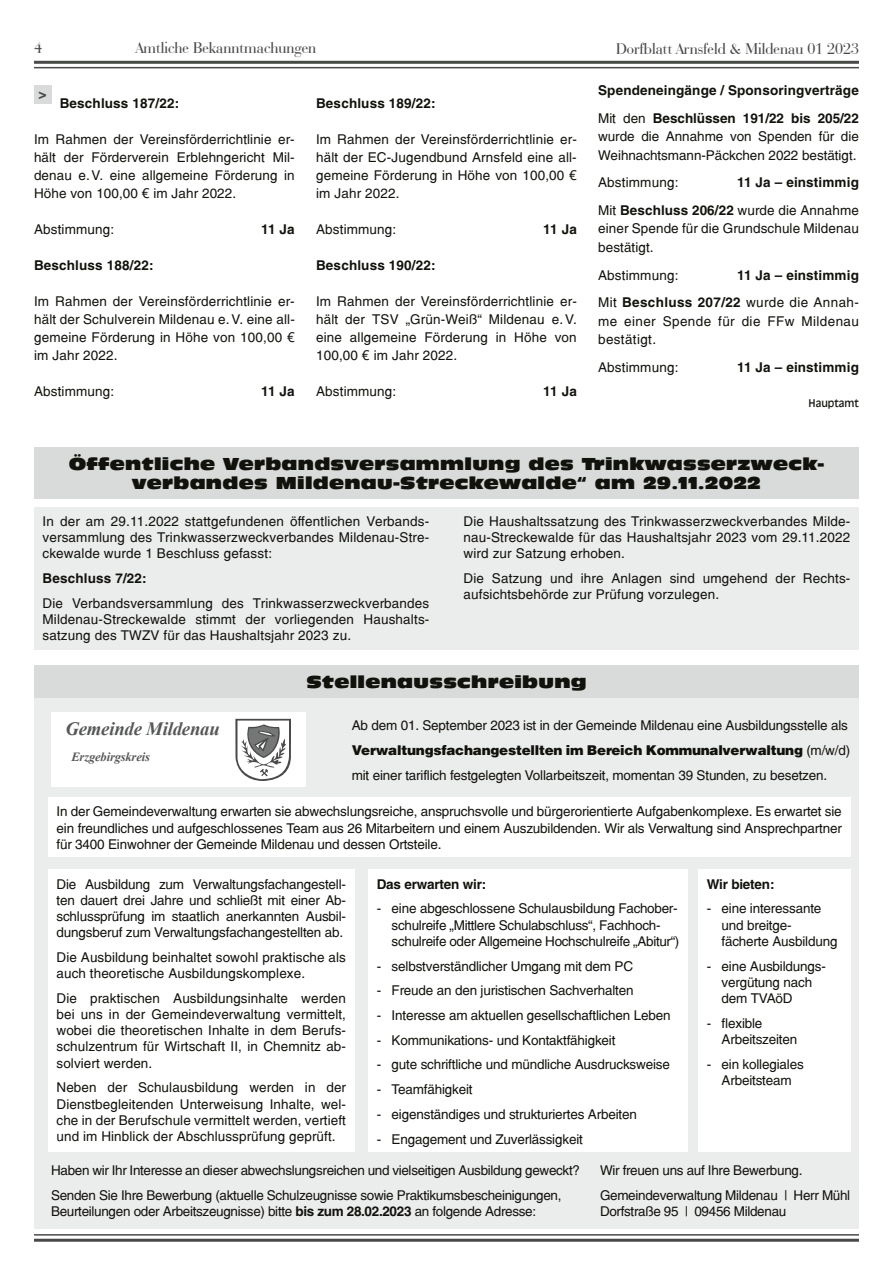
<style>
.page{position:relative;width:893px;height:1263px;background:#fff}
.page>*{position:absolute;margin:0;border:0;box-sizing:border-box;transform-origin:0 0}
.t1{font:italic 700 18.75px "Times New Roman";letter-spacing:-.015em;color:#565857}
.t2{font:16.5px "Bauer Bodoni BT";color:#484a48}
.t3{font:16.2px/19.5px "Incised 901 BT Nord";letter-spacing:.02em;color:#12120d;text-align:center}
.t4{font:13.5px/16.2px "Switzerland";letter-spacing:-.015em;color:#12120d;text-align:justify}
.t5{font:700 13.5px/27.3px "Switzerland";letter-spacing:.01em;color:#12120d;text-align:right}
.t6{font:13.5px/16.2px "Switzerland";letter-spacing:.01em;color:#12120d}
.t7{font:13.5px/18.8px "Switzerland";letter-spacing:.005em;color:#12120d}
.t8{font:13.5px/18.8px "Switzerland";letter-spacing:.025em;color:#12120d}
.t9{font:700 13.5px "Switzerland";letter-spacing:-.015em;color:#12120d}
.t10{font:italic 700 12.45px "Times New Roman";letter-spacing:-.015em;color:#565857}
.t11{font:12.3px "Incised 901 BT Nord";color:#484a48}
.t12{font:10.5px "Incised 901 BT";color:#12120d}
.s1{font-family:"Noto Sans"}
.s2{font-weight:400}
.s3{font-weight:900}
.s4{font-weight:700}
</style>
<div class="page">
<hr style="left:34px;top:1239px;width:825px;height:3px;background:#484a48">
<hr style="left:34px;top:61px;width:825px;height:3px;background:#484a48">
<hr style="left:34px;top:1234px;width:825px;height:1px;background:#484a48">
<hr style="left:34px;top:67px;width:825px;height:1px;background:#484a48">
<div style="left:34px;top:507px;width:825px;height:142px;background:#ebecec"></div>
<div style="left:34px;top:447px;width:825px;height:52px;background:#d9dada"></div>
<div style="left:34px;top:698px;width:825px;height:531px;background:#ebecec"></div>
<div style="left:34px;top:665px;width:825px;height:33px;background:#d9dada"></div>
<div style="left:51px;top:712px;width:254px;height:75px;background:#fff"></div>
<svg style="left:235px;top:719px;width:56px;height:62px"></svg>
<div style="left:48px;top:870px;width:307px;height:282px;background:#fff"></div>
<div style="left:48px;top:797px;width:802px;height:60px;background:#fff"></div>
<div style="left:368px;top:870px;width:320px;height:282px;background:#fff"></div>
<div style="left:698px;top:870px;width:152px;height:282px;background:#fff"></div>
<div style="left:34px;top:85px;width:17px;height:18px;background:#d9dada"></div>
<p class="t2" style="left:34px;top:38px;width:9px">4</p>
<p class="t2" style="left:136px;top:38px;width:182px">Amtliche Bekanntmachungen</p>
<p class="t2" style="left:616px;top:39px;width:244px">Dorfblatt Arnsfeld &amp; Mildenau 01 2023</p>
<p class="t11" style="left:37px;top:87px;width:12px">&gt;</p>
<p class="t5" style="left:60px;top:89px;width:121px">Beschluss 187/22:</p>
<p class="t4" style="left:34px;top:130px;width:262px;line-height:18px">Im Rahmen der Vereinsförderrichtlinie er&shy;hält der Förderverein Erblehngericht Mil&shy;denau e.V. eine allgemeine Förderung in Höhe von 100,00 <span class="s1">€</span> im Jahr 2022.</p>
<p class="t6" style="left:34px;top:221px;width:82px">Abstimmung:</p>
<p class="t5" style="left:261px;top:215px;width:35px">11 Ja</p>
<p class="t5" style="left:34px;top:251px;width:121px">Beschluss 188/22:</p>
<p class="t4" style="left:34px;top:292px;width:262px;line-height:18px">Im Rahmen der Vereinsförderrichtlinie er&shy;hält der Schulverein Mildenau e.V. eine all&shy;gemeine Förderung in Höhe von 100,00 <span class="s1">€ </span>im Jahr 2022.</p>
<p class="t6" style="left:34px;top:383px;width:82px">Abstimmung:</p>
<p class="t5" style="left:261px;top:377px;width:35px">11 Ja</p>
<p class="t5" style="left:316px;top:89px;width:121px">Beschluss 189/22:</p>
<p class="t4" style="left:316px;top:130px;width:262px;line-height:18px">Im Rahmen der Vereinsförderrichtlinie er&shy;hält der EC-Jugendbund Arnsfeld eine all&shy;gemeine Förderung in Höhe von 100,00 <span class="s1">€ </span>im Jahr 2022.</p>
<p class="t6" style="left:316px;top:221px;width:82px">Abstimmung:</p>
<p class="t5" style="left:543px;top:215px;width:35px">11 Ja</p>
<p class="t5" style="left:316px;top:251px;width:121px">Beschluss 190/22:</p>
<p class="t4" style="left:316px;top:292px;width:262px;line-height:18px">Im Rahmen der Vereinsförderrichtlinie er&shy;hält der TSV „Grün-Weiß“ Mildenau e.V. eine allgemeine Förderung in Höhe von 100,00 <span class="s1">€</span> im Jahr 2022.</p>
<p class="t6" style="left:316px;top:383px;width:82px">Abstimmung:</p>
<p class="t5" style="left:543px;top:377px;width:35px">11 Ja</p>
<p class="t5" style="left:598px;top:77px;width:262px;text-align:left">Spendeneingänge / Sponsoringverträge<br><span class="s2">Mit den</span> Beschlüssen 191/22 bis 205/22</p>
<p class="t4" style="left:598px;top:127px;width:262px;line-height:18.8px">wurde die Annahme von Spenden für die<br>Weihnachtsmann-Päckchen 2022 bestätigt.</p>
<p class="t6" style="left:598px;top:174px;width:82px">Abstimmung:</p>
<p class="t5" style="left:598px;top:169px;width:262px">11 Ja – einstimmig<br><span class="s2">Mit</span> Beschluss 206/22 <span class="s2">wurde die Annahme</span></p>
<p class="t7" style="left:598px;top:219px;width:262px">einer Spende für die Grundschule Mildenau bestätigt.</p>
<p class="t6" style="left:598px;top:267px;width:82px">Abstimmung:</p>
<p class="t5" style="left:598px;top:261px;width:262px">11 Ja – einstimmig<br><span class="s2">Mit</span> Beschluss 207/22 <span class="s2">wurde die Annah-</span></p>
<p class="t8" style="left:598px;top:311px;width:262px">me einer Spende für die FFw Mildenau bestätigt.</p>
<p class="t6" style="left:598px;top:359px;width:82px">Abstimmung:</p>
<p class="t5" style="left:737px;top:353px;width:123px">11 Ja – einstimmig</p>
<p class="t12" style="left:808px;top:397px;width:52px">Hauptamt</p>
<p class="t3" style="left:69px;top:454px;width:757px">Öffentliche Verbandsversammlung des Trinkwasserzweck&shy;verbandes Mildenau-Streckewalde“ am 29.11.2022</p>
<p class="t4" style="left:43px;top:513px;width:388px">In der am 29.11.2022 stattgefundenen öffentlichen Verbands&shy;versammlung des Trinkwasserzweckverbandes Mildenau-Stre&shy;ckewalde wurde 1 Beschluss gefasst:</p>
<p class="t5" style="left:43px;top:564px;width:106px">Beschluss 7/22:</p>
<p class="t4" style="left:43px;top:595px;width:388px">Die Verbandsversammlung des Trinkwasserzweckverbandes Mildenau-Streckewalde stimmt der vorliegenden Haushalts&shy;satzung des TWZV für das Haushaltsjahr 2023 zu.</p>
<p class="t4" style="left:463px;top:513px;width:388px">Die Haushaltssatzung des Trinkwasserzweckverbandes Milde&shy;nau-Streckewalde für das Haushaltsjahr 2023 vom 29.11.2022 wird zur Satzung erhoben.</p>
<p class="t6" style="left:463px;top:570px;width:387px">Die Satzung und ihre Anlagen sind umgehend der Rechts&shy;aufsichtsbehörde zur Prüfung vorzulegen.</p>
<h1 class="t1" style="left:65px;top:715px;width:156px">Gemeinde Mildenau</h1>
<p class="t10" style="left:71px;top:748px;width:80px">Erzgebirgskreis</p>
<p class="t3" style="left:306px;top:672px;width:282px">Stellenausschreibung</p>
<p class="t4" style="left:352px;top:713px;width:500px;line-height:24.8px;text-align:left">Ab dem 01. September 2023 ist in der Gemeinde Mildenau eine Ausbildungsstelle als<br><span class="s3">Verwaltungsfachangestellten im Bereich Kommunalverwaltung</span> (m/w/d) mit einer tariflich festgelegten Vollarbeitszeit, momentan 39 Stunden, zu besetzen.</p>
<p class="t4" style="left:57px;top:803px;width:787px">In der Gemeindeverwaltung erwarten sie abwechslungsreiche, anspruchsvolle und bürgerorientierte Aufgabenkomplexe. Es erwartet sie ein freundliches und aufgeschlossenes Team aus 26 Mitarbeitern und einem Auszubildenden. Wir als Verwaltung sind Ansprechpartner für 3400 Einwohner der Gemeinde Mildenau und dessen Ortsteile.</p>
<p class="t9" style="left:377px;top:876px;width:111px">Das erwarten wir:</p>
<p class="t4" style="left:392px;top:900px;width:289px;text-align:left;text-indent:-15px">- eine abgeschlossene Schulausbildung Fachober&shy;schulreife „Mittlere Schulabschluss“, Fachhoch&shy;schulreife oder Allgemeine Hochschulreife „Abitur“)</p>
<p class="t4" style="left:377px;top:957px;width:258px">- selbstverständlicher Umgang mit dem PC</p>
<p class="t4" style="left:377px;top:982px;width:258px">- Freude an den juristischen Sachverhalten</p>
<p class="t4" style="left:377px;top:1007px;width:295px">- Interesse am aktuellen gesellschaftlichen Leben</p>
<p class="t4" style="left:377px;top:1032px;width:240px">- Kommunikations- und Kontaktfähigkeit</p>
<p class="t4" style="left:377px;top:1056px;width:295px">- gute schriftliche und mündliche Ausdrucksweise</p>
<p class="t4" style="left:377px;top:1081px;width:97px">- Teamfähigkeit</p>
<p class="t4" style="left:377px;top:1106px;width:262px">- eigenständiges und strukturiertes Arbeiten</p>
<p class="t4" style="left:377px;top:1130px;width:208px">- Engagement und Zuverlässigkeit</p>
<p class="t4" style="left:57px;top:875px;width:291px">Die Ausbildung zum Verwaltungsfachangestell&shy;ten dauert drei Jahre und schließt mit einer Ab&shy;schlussprüfung im staatlich anerkannten Ausbil&shy;dungsberuf zum Verwaltungsfachangestellten ab.</p>
<p class="t7" style="left:57px;top:949px;width:291px;line-height:16.2px">Die Ausbildung beinhaltet sowohl praktische als auch theoretische Ausbildungskomplexe.</p>
<p class="t4" style="left:57px;top:990px;width:291px">Die praktischen Ausbildungsinhalte werden bei uns in der Gemeindeverwaltung vermittelt, wobei die theoretischen Inhalte in dem Berufs&shy;schulzentrum für Wirtschaft II, in Chemnitz ab&shy;solviert werden.</p>
<p class="t4" style="left:57px;top:1079px;width:291px">Neben der Schulausbildung werden in der Dienstbegleitenden Unterweisung Inhalte, wel&shy;che in der Berufschule vermittelt werden, vertieft und im Hinblick der Abschlussprüfung geprüft.</p>
<p class="t9" style="left:707px;top:876px;width:69px">Wir bieten:</p>
<p class="t4" style="left:721px;top:900px;width:118px;text-align:left;text-indent:-15px">- eine interessante und breitge&shy;fächerte Ausbildung</p>
<p class="t4" style="left:721px;top:957px;width:106px;text-align:left;text-indent:-15px">- eine Ausbildungs&shy;vergütung nach dem TVAöD</p>
<p class="t4" style="left:721px;top:1015px;width:77px;text-indent:-15px">- flexible<br>Arbeitszeiten</p>
<p class="t4" style="left:707px;top:1055px;width:99px;text-align:center">- ein kollegiales<br>Arbeitsteam</p>
<p class="t4" style="left:51px;top:1157px;width:530px;line-height:24.8px">Haben wir Ihr Interesse an dieser abwechslungsreichen und vielseitigen Ausbildung geweckt?<br>Senden Sie Ihre Bewerbung (aktuelle Schulzeugnisse sowie Praktikumsbescheinigungen,</p>
<p class="t4" style="left:51px;top:1203px;width:487px">Beurteilungen oder Arbeitszeugnisse) bitte <span class="s4">bis zum 28.02.2023</span> an folgende Adresse:</p>
<p class="t4" style="left:600px;top:1157px;width:252px;line-height:24.8px">Wir freuen uns auf Ihre Bewerbung.<br>Gemeindeverwaltung Mildenau | Herr Mühl</p>
<p class="t4" style="left:600px;top:1203px;width:188px">Dorfstraße 95 | 09456 Mildenau</p>
</div>
